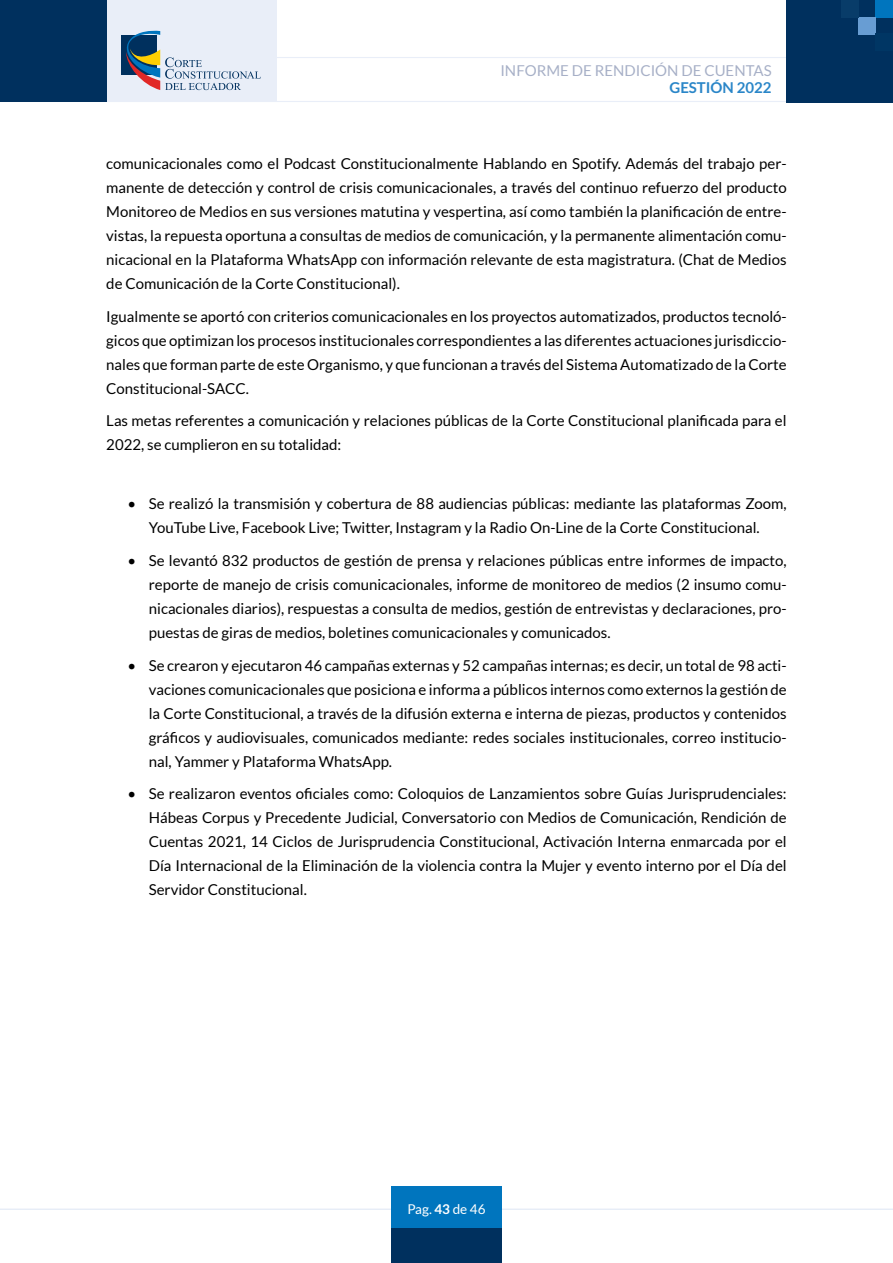
<style>
.page{position:relative;width:893px;height:1263px;background:#fff}
.page>*{position:absolute;margin:0;border:0;box-sizing:border-box;transform-origin:0 0}
.t1{font:15px/24px "Lato";color:#000;text-align:justify}
.t2{font:15px "Lato";color:#a7b0c7}
.t3{font:700 15px "Lato";color:#2a86c8}
.t4{font:13.5px "Lato";color:#fff}
.s1{font-weight:700}
</style>
<div class="page">
<hr style="left:0;top:57px;width:893px;height:1px;background:#e9eef8">
<hr style="left:0;top:101px;width:893px;height:1px;background:#e9eef8">
<hr style="left:0;top:1208px;width:893px;height:2px;background:#e1e8f6">
<div style="left:106px;top:0;width:170px;height:102px;background:#e9eef8"></div>
<div style="left:0;top:0;width:106px;height:102px;background:#00305e"></div>
<div style="left:787px;top:0;width:106px;height:102px;background:#00305e"></div>
<svg style="left:121px;top:30px;width:140px;height:60px"></svg>
<div style="left:391px;top:1186px;width:111px;height:77px;background:#0075be"></div>
<div style="left:391px;top:1229px;width:111px;height:34px;background:#00305e"></div>
<div style="left:876px;top:0;width:17px;height:17px;background:#0075be"></div>
<div style="left:859px;top:17px;width:17px;height:17px;background:#689dd3"></div>
<div style="left:876px;top:34px;width:17px;height:17px;background:#003664"></div>
<div style="left:842px;top:0;width:17px;height:17px;background:#083c69"></div>
<p class="t2" style="left:500px;top:62px;width:273px">INFORME DE RENDICIÓN DE CUENTAS</p>
<p class="t3" style="left:669px;top:79px;width:104px">GESTIÓN 2022</p>
<p class="t1" style="left:106px;top:152px;width:682px">comunicacionales como el Podcast Constitucionalmente Hablando en Spotify. Además del trabajo per&shy;manente de detección y control de crisis comunicacionales, a través del continuo refuerzo del producto Monitoreo de Medios en sus versiones matutina y vespertina, así como también la planificación de entre&shy;vistas, la repuesta oportuna a consultas de medios de comunicación, y la permanente alimentación comu&shy;nicacional en la Plataforma WhatsApp con información relevante de esta magistratura. (Chat de Medios de Comunicación de la Corte Constitucional).</p>
<p class="t1" style="left:106px;top:304px;width:682px">Igualmente se aportó con criterios comunicacionales en los proyectos automatizados, productos tecnoló&shy;gicos que optimizan los procesos institucionales correspondientes a las diferentes actuaciones jurisdiccio&shy;nales que forman parte de este Organismo, y que funcionan a través del Sistema Automatizado de la Corte Constitucional-SACC.</p>
<p class="t1" style="left:106px;top:409px;width:682px">Las metas referentes a comunicación y relaciones públicas de la Corte Constitucional planificada para el<br>2022, se cumplieron en su totalidad:</p>
<p class="t1" style="left:128px;top:492px;width:661px;text-align:center">• Se realizó la transmisión y cobertura de 88 audiencias públicas: mediante las plataformas Zoom,<br>YouTube Live, Facebook Live; Twitter, Instagram y la Radio On-Line de la Corte Constitucional.</p>
<p class="t1" style="left:149px;top:548px;width:639px;text-indent:-21px">• Se levantó 832 productos de gestión de prensa y relaciones públicas entre informes de impacto, reporte de manejo de crisis comunicacionales, informe de monitoreo de medios (2 insumo comu&shy;nicacionales diarios), respuestas a consulta de medios, gestión de entrevistas y declaraciones, pro&shy;puestas de giras de medios, boletines comunicacionales y comunicados.</p>
<p class="t1" style="left:149px;top:653px;width:639px;text-indent:-21px">• Se crearon y ejecutaron 46 campañas externas y 52 campañas internas; es decir, un total de 98 acti&shy;vaciones comunicacionales que posiciona e informa a públicos internos como externos la gestión de la Corte Constitucional, a través de la difusión externa e interna de piezas, productos y contenidos gráficos y audiovisuales, comunicados mediante: redes sociales institucionales, correo institucio&shy;nal, Yammer y Plataforma WhatsApp.</p>
<p class="t1" style="left:149px;top:781px;width:639px;text-indent:-21px">• Se realizaron eventos oficiales como: Coloquios de Lanzamientos sobre Guías Jurisprudenciales:<br>Hábeas Corpus y Precedente Judicial, Conversatorio con Medios de Comunicación, Rendición de Cuentas 2021, 14 Ciclos de Jurisprudencia Constitucional, Activación Interna enmarcada por el Día Internacional de la Eliminación de la violencia contra la Mujer y evento interno por el Día del Servidor Constitucional.</p>
<p class="t4" style="left:407px;top:1202px;width:80px">Pag. <span class="s1">43</span> de 46</p>
</div>
